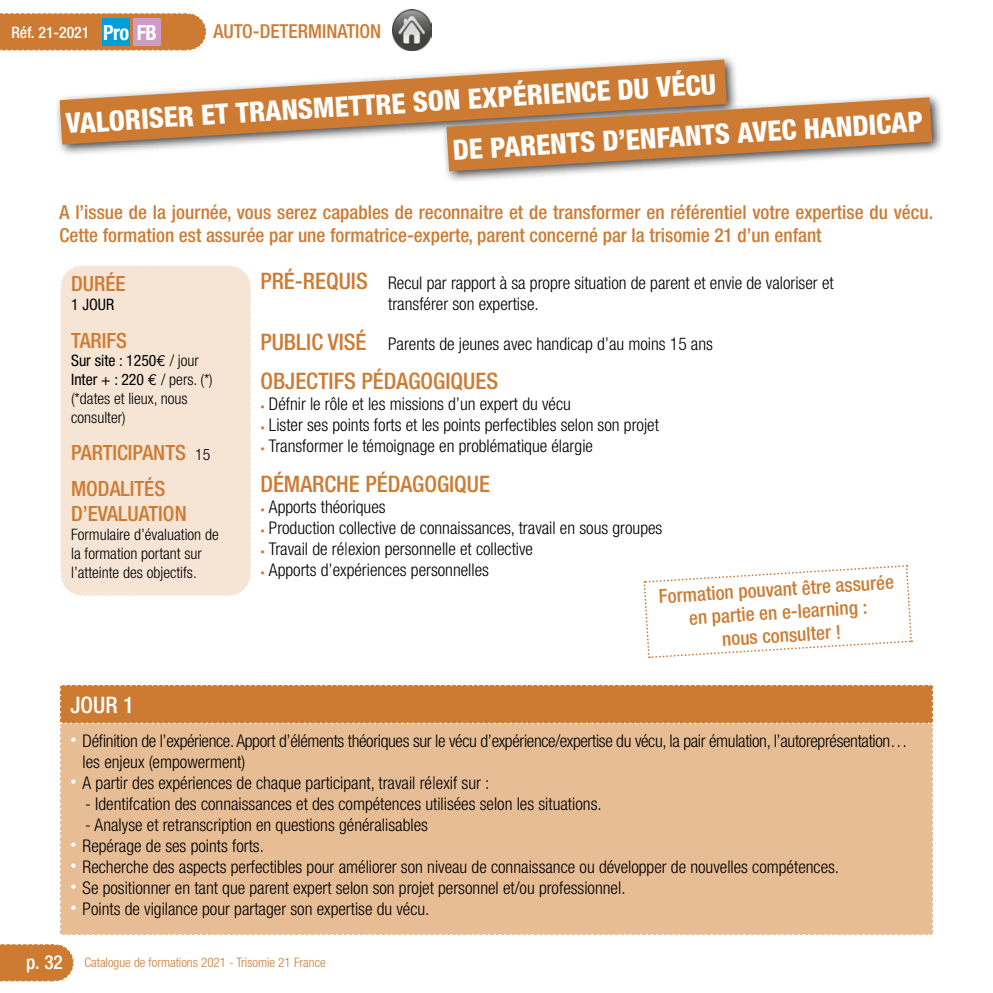
<style>
.page{position:relative;width:993px;height:993px;background:#fff}
.page>*{position:absolute;margin:0;border:0;box-sizing:border-box;transform-origin:0 0}
.t1{font:800 condensed 28px/52.9px "Helvetica Neue";color:#fff}
.t2{font:500 condensed 22.75px "Helvetica Neue";color:#cd7b32}
.t3{font:500 condensed 22.75px "Helvetica Neue";color:#fff}
.t4{font:500 condensed 21px/35.2px "Helvetica Neue";color:#cd7b32}
.t5{font:500 condensed 19.25px/23.1px "Helvetica Neue";color:#cd7b32}
.t6{font:300 condensed 17.5px/21px "Helvetica Neue";color:#000}
.t7{font:300 condensed 17.5px/21px "Helvetica Neue";letter-spacing:-.02em;color:#000}
.t8{font:300 condensed 15.75px/18.9px "Helvetica Neue";color:#000}
.t9{font:500 condensed 15.75px "Helvetica Neue";color:#fff}
.t10{font:condensed 15.75px "Helvetica Neue";color:#000}
.t11{font:300 condensed 13.12px "Helvetica Neue";color:#cd7b32}
.s1{font-weight:700;font-size:21px}
.s2{font-weight:400}
.s3{font-family:"Euro Mono";font-weight:400;font-stretch:normal}
.s4{font-weight:300;font-size:15.75px;color:#000}
.s5{font-weight:500;font-size:22.75px;color:#cd7b32}
.s6{font-size:8.75px;color:#cd7b32}
.s7{font-weight:500;font-size:19.25px;color:#fff}
</style>
<div class="page">
<svg style="left:0;top:944px;width:74px;height:38px;background:#d18745"></svg>
<svg style="left:0;top:13px;width:206px;height:38px;background:#d0833f"></svg>
<div style="left:102px;top:18px;width:28px;height:28px;background:#009ed9"></div>
<div style="left:133px;top:18px;width:28px;height:28px;background:#ce9bc6"></div>
<div style="left:60px;top:265px;width:191px;height:331px;background:#f6e4d5"></div>
<svg style="left:60px;top:685px;width:873px;height:250px;background:#e3b386"></svg>
<div style="left:54px;top:54px;width:685px;height:103px;background:#000;opacity:.75"></div>
<svg style="left:60px;top:60px;width:666px;height:85px;fill:#cd7b32"></svg>
<div style="left:441px;top:92px;width:503px;height:92px;background:#000;opacity:.75"></div>
<svg style="left:446px;top:97px;width:485px;height:74px;background:#cb905b"></svg>
<svg style="left:643px;top:565px;width:269px;height:93px"></svg>
<img style="left:392px;top:10px;width:40px;height:40px">
<p class="t9" style="left:11px;top:23px;width:147px">Réf. 21-2021 <span class="s1">Pro FB</span></p>
<p class="t5" style="left:213px;top:19px;width:169px">AUTO-DETERMINATION</p>
<h1 class="t1" style="left:447px;top:72px;width:472px;text-indent:-384px;rotate:-4deg">VALORISER ET TRANSMETTRE SON EXPÉRIENCE DU VÉCU<br>DE PARENTS D’ENFANTS AVEC HANDICAP</h1>
<p class="t5" style="left:60px;top:200px;width:875px">A l’issue de la journée, vous serez capables de reconnaitre et de transformer en référentiel votre expertise du vécu.<br>Cette formation est assurée par une formatrice-experte, parent concerné par la trisomie 21 d’un enfant</p>
<p class="t4" style="left:71px;top:266px;width:56px">DURÉE</p>
<p class="t10" style="left:71px;top:295px;width:45px">1 JOUR</p>
<p class="t4" style="left:71px;top:322px;width:58px">TARIFS</p>
<p class="t8" style="left:71px;top:351px;width:143px"><span class="s2">Sur site : 1250</span><span class="s3">€</span> / jour<br><span class="s2">Inter + : 220</span> <span class="s3">€</span> / pers. (*) (*dates et lieux, nous consulter)</p>
<p class="t4" style="left:71px;top:435px;width:141px">PARTICIPANTS <span class="s4">15<br></span>MODALITÉS</p>
<p class="t4" style="left:71px;top:495px;width:117px">D’EVALUATION</p>
<p class="t8" style="left:71px;top:524px;width:149px">Formulaire d’évaluation de la formation portant sur l’atteinte des objectifs.</p>
<p class="t6" style="left:388px;top:272px;width:447px;text-indent:-128px"><span class="s5">PRÉ-REQUIS</span> Recul par rapport à sa propre situation de parent et envie de valoriser et transférer son expertise.</p>
<p class="t6" style="left:260px;top:332px;width:454px"><span class="s5">PUBLIC VISÉ</span> Parents de jeunes avec handicap d’au moins 15 ans</p>
<h2 class="t2" style="left:260px;top:367px;width:239px">OBJECTIFS PÉDAGOGIQUES</h2>
<p class="t6" style="left:260px;top:393px;width:312px"><span class="s6">•</span> Défnir le rôle et les missions d’un expert du vécu</p>
<p class="t6" style="left:260px;top:414px;width:400px"><span class="s6">•</span> Lister ses points forts et les points perfectibles selon son projet</p>
<p class="t6" style="left:260px;top:435px;width:334px"><span class="s6">•</span> Transformer le témoignage en problématique élargie</p>
<h2 class="t2" style="left:260px;top:470px;width:231px">DÉMARCHE PÉDAGOGIQUE</h2>
<p class="t6" style="left:260px;top:496px;width:127px"><span class="s6">•</span> Apports théoriques</p>
<p class="t6" style="left:260px;top:517px;width:403px"><span class="s6">•</span> Production collective de connaissances, travail en sous groupes</p>
<p class="t6" style="left:260px;top:538px;width:274px"><span class="s6">•</span> Travail de ré|exion personnelle et collective</p>
<p class="t6" style="left:260px;top:559px;width:230px"><span class="s6">•</span> Apports d’expériences personnelles</p>
<p class="t5" style="left:658px;top:583px;width:237px;text-align:center;rotate:-3deg">Formation pouvant être assurée en partie en e-learning :<br>nous consulter !</p>
<h2 class="t3" style="left:70px;top:691px;width:65px">JOUR 1</h2>
<p class="t7" style="left:83px;top:730px;width:826px;text-indent:-12px"><sup>•</sup> Définition de l’expérience. Apport d’éléments théoriques sur le vécu d’expérience/expertise du vécu, la pair émulation, l’autoreprésentation… les enjeux (empowerment)</p>
<p class="t6" style="left:70px;top:772px;width:420px"><sup>•</sup> A partir des expériences de chaque participant, travail ré|exif sur :</p>
<p class="t6" style="left:85px;top:793px;width:517px">- Identifcation des connaissances et des compétences utilisées selon les situations.</p>
<p class="t6" style="left:85px;top:814px;width:344px">- Analyse et retranscription en questions généralisables</p>
<p class="t6" style="left:70px;top:835px;width:195px"><sup>•</sup> Repérage de ses points forts.</p>
<p class="t6" style="left:70px;top:856px;width:770px"><sup>•</sup> Recherche des aspects perfectibles pour améliorer son niveau de connaissance ou développer de nouvelles compétences.</p>
<p class="t6" style="left:70px;top:877px;width:556px"><sup>•</sup> Se positionner en tant que parent expert selon son projet personnel et/ou professionnel.</p>
<p class="t6" style="left:70px;top:898px;width:360px"><sup>•</sup> Points de vigilance pour partager son expertise du vécu.</p>
<p class="t11" style="left:26px;top:954px;width:301px"><span class="s7">p. 32</span> Catalogue de formations 2021 - Trisomie 21 France</p>
</div>
